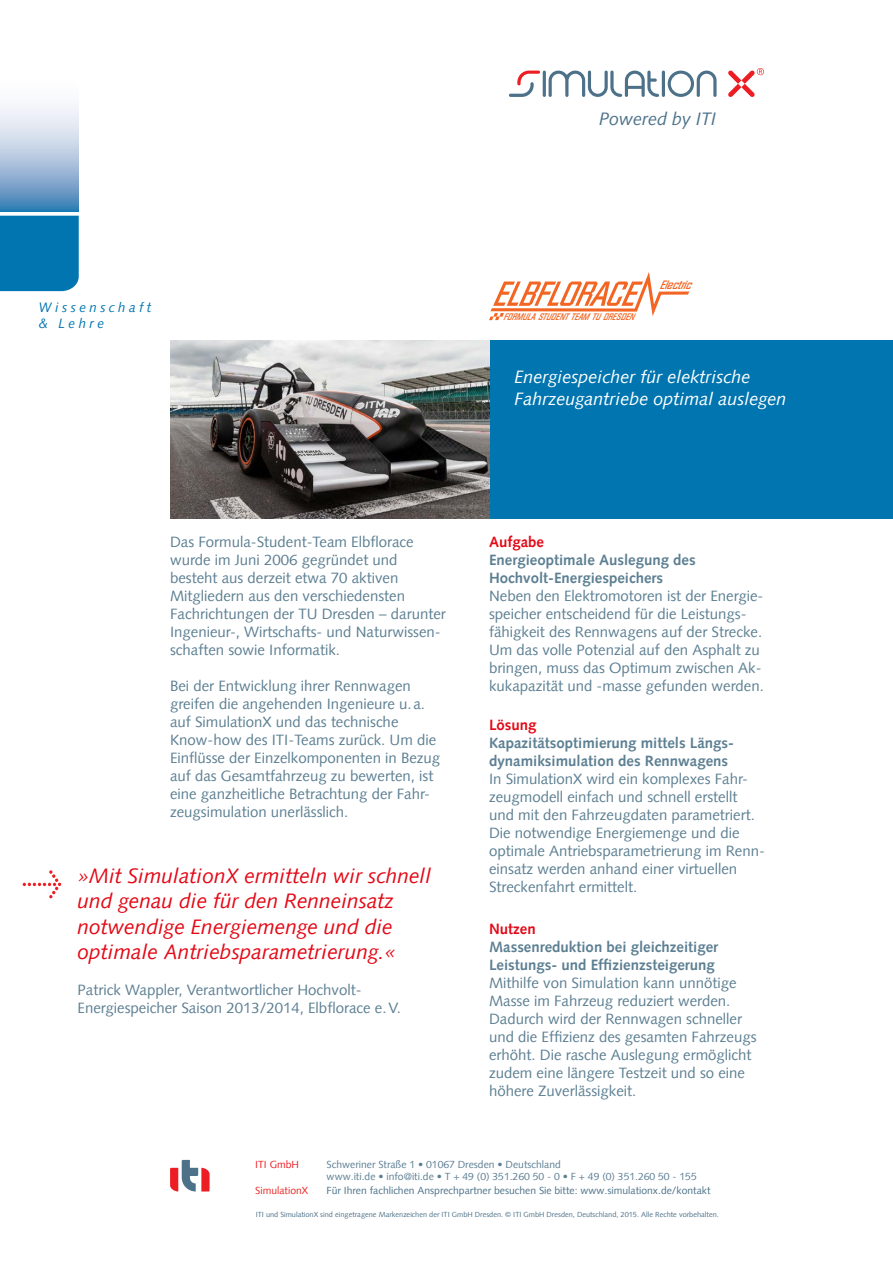
<style>
.page{position:relative;width:893px;height:1263px;background:#fff}
.page>*{position:absolute;margin:0;border:0;box-sizing:border-box;transform-origin:0 0}
.t1{font:italic 21px/25.2px "Syntax LT";color:#e30916}
.t2{font:italic 18px/21.6px "Syntax LT";color:#fff}
.t3{font:italic 18px "Syntax LT";color:#4c7189}
.t4{font:15px/18px "Syntax LT";color:#5c7f92}
.t5{font:700 15px/18px "Syntax LT";color:#5c7f92}
.t6{font:700 15px "Syntax LT";color:#e30916}
.t7{font:italic 13.65px/16.4px "Syntax LT";letter-spacing:.25em;color:#0075b0}
.t8{font:700 12.15px "Facet X Xitalic";color:#f26522}
.t9{font:10.35px/12.5px "Syntax LT";color:#5c7e93}
.t10{font:10.35px "Syntax LT";color:#4c7189}
.t11{font:10.35px "Syntax LT";color:#eb2724}
.t12{font:10.35px "Syntax LT";color:#ed1d24}
.t13{font:700 9.45px "Facet X Xitalic";letter-spacing:.025em;color:#f26522}
.t14{font:7.35px "Syntax LT";color:#4c7189}
</style>
<div class="page">
<div style="left:0;top:216px;width:79px;height:75px;background:#0075b0"></div>
<svg style="left:0;top:104px;width:79px;height:108px;background:#a9c2dc"></svg>
<svg style="left:728px;top:68px;width:36px;height:29px"></svg>
<svg style="left:509px;top:71px;width:207px;height:26px"></svg>
<div style="left:472px;top:340px;width:421px;height:179px;background:#0075b0"></div>
<svg style="left:23px;top:870px;width:38px;height:28px"></svg>
<svg style="left:170px;top:1160px;width:40px;height:31px"></svg>
<svg style="left:489px;top:272px;width:200px;height:48px"></svg>
<img style="left:170px;top:340px;width:319px;height:179px">
<p class="t3" style="left:599px;top:108px;width:119px">Powered by ITI</p>
<p class="t7" style="left:38px;top:299px;width:115px">Wissenschaft &amp; Lehre</p>
<p class="t13" style="left:503px;top:312px;width:132px">FORMULA STUDENT TEAM TU DRESDEN</p>
<p class="t8" style="left:659px;top:278px;width:33px">Electric</p>
<p class="t2" style="left:514px;top:366px;width:274px">Energiespeicher für elektrische<br>Fahrzeugantriebe optimal auslegen</p>
<p class="t4" style="left:170px;top:533px;width:277px">Das Formula-Student-Team Elbflorace wurde im Juni 2006 gegründet und besteht aus derzeit etwa 70 aktiven Mitgliedern aus den verschiedensten Fachrichtungen der TU Dresden – darunter Ingenieur-, Wirtschafts- und Naturwissen&shy;schaften sowie Informatik.</p>
<p class="t4" style="left:170px;top:677px;width:272px">Bei der Entwicklung ihrer Rennwagen greifen die angehenden Ingenieure u. a. auf SimulationX und das technische Know-how des ITI-Teams zurück. Um die Einflüsse der Einzelkomponenten in Bezug auf das Gesamtfahrzeug zu bewerten, ist eine ganzheitliche Betrachtung der Fahr&shy;zeugsimulation unerlässlich.</p>
<h1 class="t1" style="left:78px;top:863px;width:355px">»Mit SimulationX ermitteln wir schnell und genau die für den Renneinsatz notwendige Energiemenge und die optimale Antriebsparametrierung.«</h1>
<p class="t4" style="left:78px;top:980px;width:325px">Patrick Wappler, Verantwortlicher Hochvolt-<br>Energiespeicher Saison 2013/2014, Elbflorace e.V.</p>
<p class="t6" style="left:489px;top:533px;width:57px">Aufgabe</p>
<p class="t5" style="left:489px;top:551px;width:208px">Energieoptimale Auslegung des<br>Hochvolt-Energiespeichers</p>
<p class="t4" style="left:489px;top:587px;width:276px">Neben den Elektromotoren ist der Energie&shy;speicher entscheidend für die Leistungs&shy;fähigkeit des Rennwagens auf der Strecke.<br>Um das volle Potenzial auf den Asphalt zu bringen, muss das Optimum zwischen Ak&shy;kukapazität und -masse gefunden werden.</p>
<p class="t6" style="left:489px;top:716px;width:49px">Lösung</p>
<p class="t5" style="left:489px;top:734px;width:246px">Kapazitätsoptimierung mittels Längs&shy;dynamiksimulation des Rennwagens</p>
<p class="t4" style="left:489px;top:770px;width:277px">In SimulationX wird ein komplexes Fahr&shy;zeugmodell einfach und schnell erstellt und mit den Fahrzeugdaten parametriert.<br>Die notwendige Energiemenge und die optimale Antriebsparametrierung im Renn&shy;einsatz werden anhand einer virtuellen Streckenfahrt ermittelt.</p>
<p class="t6" style="left:489px;top:920px;width:48px">Nutzen</p>
<p class="t5" style="left:489px;top:938px;width:231px">Massenreduktion bei gleichzeitiger<br>Leistungs- und Effizienzsteigerung</p>
<p class="t4" style="left:489px;top:974px;width:269px">Mithilfe von Simulation kann unnötige Masse im Fahrzeug reduziert werden.<br>Dadurch wird der Rennwagen schneller und die Effizienz des gesamten Fahrzeugs erhöht. Die rasche Auslegung ermöglicht zudem eine längere Testzeit und so eine höhere Zuverlässigkeit.</p>
<p class="t12" style="left:255px;top:1158px;width:45px">ITI GmbH</p>
<p class="t9" style="left:327px;top:1158px;width:372px">Schweriner Straße 1 • 01067 Dresden • Deutschland<br>www.iti.de • info@iti.de • T + 49 (0) 351.260 50 - 0 • F + 49 (0) 351.260 50 - 155</p>
<p class="t11" style="left:255px;top:1184px;width:54px">SimulationX</p>
<p class="t10" style="left:327px;top:1184px;width:385px">Für Ihren fachlichen Ansprechpartner besuchen Sie bitte: www.simulationx.de/kontakt</p>
<p class="t14" style="left:256px;top:1210px;width:465px">ITI und SimulationX sind eingetragene Markenzeichen der ITI GmbH Dresden. © ITI GmbH Dresden, Deutschland, 2015. Alle Rechte vorbehalten.</p>
</div>
